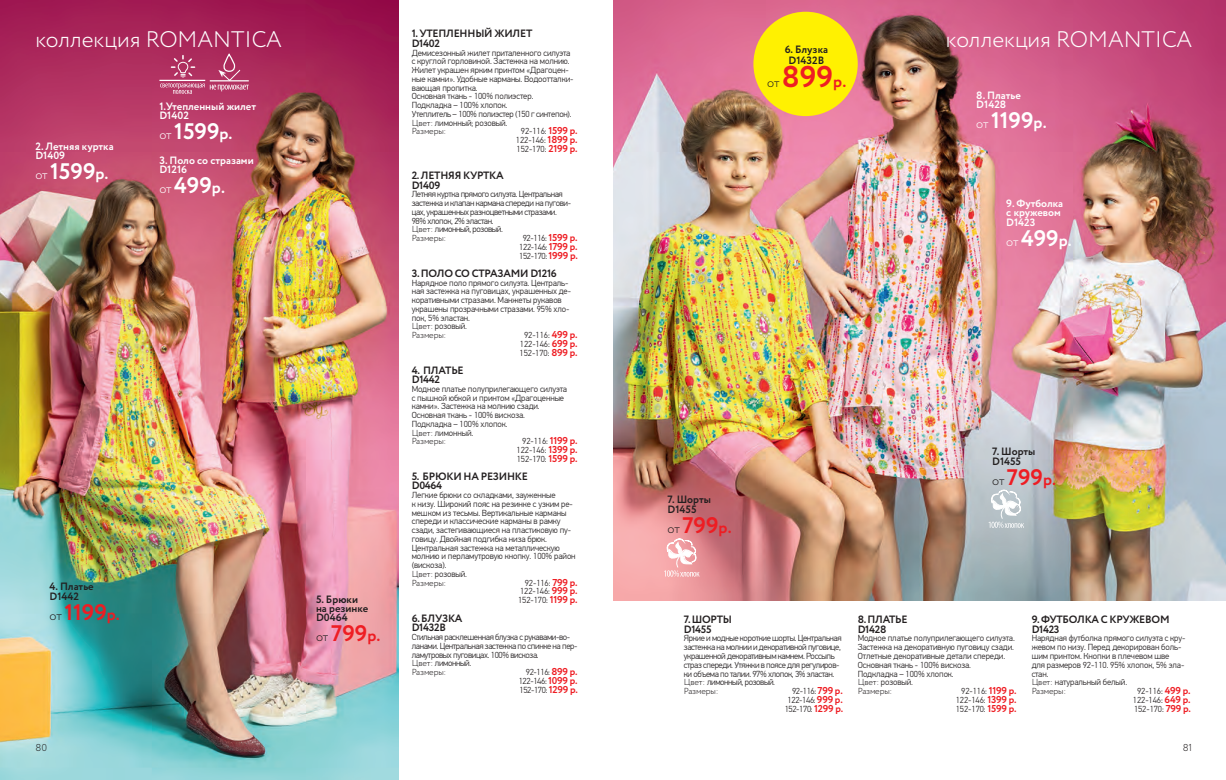
<style>
.page{position:relative;width:1226px;height:780px;background:#fff}
.page>*{position:absolute;margin:0;border:0;box-sizing:border-box;transform-origin:0 0}
.t1{font:700 30px "Circe";color:#ee1d23}
.t2{font:700 22.5px "Circe";color:#fff}
.t3{font:300 22.5px "Circe";color:#fff}
.t4{font:700 22.5px "Circe";color:#ee1d23}
.t5{font:300 12.5px "Circe";color:#231f20}
.t6{font:700 10.62px/9.4px "Circe";letter-spacing:-.02em;color:#231f20}
.t7{font:700 10.62px/9.4px "Circe";color:#fff}
.t8{font:700 10.62px/9.4px "Circe";color:#231f20}
.t9{font:300 10px "Circe";color:#231f20}
.t10{font:300 8.75px/8.8px "PF Din Text Pro";letter-spacing:-.01em;color:#231f20}
.t11{font:300 8.75px/8.8px "PF Din Text Pro";letter-spacing:-.04em;color:#231f20}
.t12{font:300 8.75px "Circe";letter-spacing:-.02em;color:#231f20}
.s1{font-weight:300;font-size:12.5px}
.s2{font-size:16.25px}
.s3{font-weight:300;font-size:12.5px;color:#231f20}
.s4{font-family:"Circe"}
.s5{font-family:"Circe";font-weight:700;font-size:10px;color:#ee1d23}
</style>
<div class="page">
<img style="left:0;top:0;width:399px;height:780px">
<hr style="left:159px;top:80px;width:46px;height:1px;background:#fff">
<svg style="left:160px;top:53px;width:89px;height:41px;background:#ba4b74"></svg>
<img style="left:614px;top:0;width:612px;height:600px">
<svg style="left:664px;top:536px;width:36px;height:40px"></svg>
<svg style="left:989px;top:488px;width:35px;height:40px"></svg>
<div style="left:753px;top:12px;width:105px;height:104px;background:#fff101;border-radius:50%"></div>
<h2 class="t3" style="left:35px;top:24px;width:248px">коллекция ROMANTICA</h2>
<p class="t7" style="left:35px;top:142px;width:80px">2. Летняя куртка<br>D1409</p>
<h2 class="t2" style="left:35px;top:157px;width:75px"><span class="s1">от</span> 1599<span class="s2">р.</span></h2>
<p class="t7" style="left:159px;top:102px;width:98px">1.Утепленный жилет<br>D1402</p>
<h2 class="t2" style="left:159px;top:116px;width:75px"><span class="s1">от</span> 1599<span class="s2">р.</span></h2>
<p class="t7" style="left:159px;top:156px;width:96px">3. Поло со стразами<br>D1216</p>
<h2 class="t2" style="left:159px;top:170px;width:67px"><span class="s1">от</span> 499<span class="s2">р.</span></h2>
<p class="t8" style="left:50px;top:582px;width:46px">4. Платье<br>D1442</p>
<h2 class="t4" style="left:50px;top:597px;width:72px"><span class="s3">от</span> 1199<span class="s2">р.</span></h2>
<p class="t8" style="left:316px;top:594px;width:54px">5. Брюки на резинке<br>D0464</p>
<h2 class="t4" style="left:316px;top:618px;width:66px"><span class="s3">от</span> 799<span class="s2">р.</span></h2>
<p class="t6" style="left:412px;top:30px;width:122px">1. УТЕПЛЕННЫЙ ЖИЛЕТ<br>D1402</p>
<p class="t10" style="left:412px;top:48px;width:163px">Демисезонный жилет приталенного силуэта с круглой горловиной. Застежка на молнию.<br>Жилет украшен ярким принтом «Драгоцен&shy;ные камни». Удобные карманы. Водоотталки&shy;вающая пропитка.<br>Основная ткань - 100% полиэстер.<br>Подкладка – 100% хлопок.<br>Утеплитель – 100% полиэстер (150 г синтепон).<br><span class="s4">Цвет:</span> лимонный; розовый.</p>
<p class="t12" style="left:412px;top:126px;width:36px">Размеры:</p>
<p class="t10" style="left:516px;top:127px;width:63px;text-align:center">92-116: <span class="s5">1599 р.<br></span>122-146: <span class="s5">1899 р.<br></span>152-170: <span class="s5">2199 р.</span></p>
<p class="t6" style="left:412px;top:171px;width:94px">2. ЛЕТНЯЯ КУРТКА<br>D1409</p>
<p class="t11" style="left:412px;top:190px;width:161px">Летняя куртка прямого силуэта. Центральная застежка и клапан кармана спереди на пугови&shy;цах, украшенных разноцветными стразами.<br>98% хлопок, 2% эластан.<br><span class="s4">Цвет:</span> лимонный, розовый.</p>
<p class="t12" style="left:412px;top:232px;width:36px">Размеры:</p>
<p class="t11" style="left:519px;top:234px;width:60px;text-align:center">92-116: <span class="s5">1599 р.<br></span>122-146: <span class="s5">1799 р.<br></span>152-170: <span class="s5">1999 р.</span></p>
<p class="t6" style="left:412px;top:269px;width:147px">3. ПОЛО СО СТРАЗАМИ D1216</p>
<p class="t10" style="left:412px;top:278px;width:161px">Нарядное поло прямого силуэта. Централь&shy;ная застежка на пуговицах, украшенных де&shy;коративными стразами. Манжеты рукавов украшены прозрачными стразами. 95% хло&shy;пок, 5% эластан.<br><span class="s4">Цвет:</span> розовый.</p>
<p class="t12" style="left:412px;top:329px;width:36px">Размеры:</p>
<p class="t10" style="left:520px;top:331px;width:59px;text-align:center">92-116: <span class="s5">499 р.<br></span>122-146: <span class="s5">699 р.<br></span>152-170: <span class="s5">899 р.</span></p>
<p class="t6" style="left:412px;top:366px;width:53px">4. ПЛАТЬЕ<br>D1442</p>
<p class="t10" style="left:412px;top:384px;width:157px">Модное платье полуприлегающего силуэта с пышной юбкой и принтом «Драгоценные камни». Застежка на молнию сзади.<br>Основная ткань - 100% вискоза.<br>Подкладка – 100% хлопок.<br><span class="s4">Цвет:</span> лимонный.</p>
<p class="t12" style="left:412px;top:435px;width:36px">Размеры:</p>
<p class="t10" style="left:517px;top:437px;width:62px;text-align:justify;text-indent:6px">92-116: <span class="s5">1199 р.<br></span>122-146: <span class="s5">1399 р.<br></span>152-170: <span class="s5">1599 р.</span></p>
<p class="t6" style="left:412px;top:472px;width:118px">5. БРЮКИ НА РЕЗИНКЕ<br>D0464</p>
<p class="t10" style="left:412px;top:491px;width:165px">Легкие брюки со складками, зауженные<br>к низу. Широкий пояс на резинке с узким ре&shy;мешком из тесьмы. Вертикальные карманы спереди и классические карманы в рамку сзади, застегивающиеся на пластиковую пу&shy;говицу. Двойная подгибка низа брюк.<br>Центральная застежка на металлическую молнию и перламутровую кнопку. 100% район (вискоза).<br><span class="s4">Цвет:</span> розовый.</p>
<p class="t12" style="left:412px;top:577px;width:36px">Размеры:</p>
<p class="t10" style="left:518px;top:578px;width:61px;text-align:justify;text-indent:7px">92-116: <span class="s5">799 р.<br></span>122-146: <span class="s5">999 р.<br></span>152-170: <span class="s5">1199 р.</span></p>
<p class="t6" style="left:412px;top:614px;width:52px">6. БЛУЗКА<br>D1432В</p>
<p class="t11" style="left:412px;top:633px;width:167px">Стильная расклешенная блузка с рукавами-во&shy;ланами. Центральная застежка по спинке на пер&shy;ламутровых пуговицах. 100% вискоза.<br><span class="s4">Цвет:</span> лимонный.</p>
<p class="t12" style="left:412px;top:666px;width:36px">Размеры:</p>
<p class="t10" style="left:519px;top:668px;width:61px;text-align:justify;text-indent:7px">92-116: <span class="s5">899 р.<br></span>122-146: <span class="s5">1099 р.<br></span>152-170: <span class="s5">1299 р.</span></p>
<p class="t8" style="left:785px;top:44px;width:45px;line-height:10.6px;text-align:center">6. Блузка<br>D1432B</p>
<h1 class="t1" style="left:782px;top:57px;width:66px">899<span class="s2">р.</span></h1>
<h3 class="t5" style="left:767px;top:75px;width:14px">от</h3>
<h2 class="t3" style="left:946px;top:24px;width:248px">коллекция ROMANTICA</h2>
<p class="t7" style="left:976px;top:91px;width:46px">8. Платье<br>D1428</p>
<h2 class="t2" style="left:976px;top:105px;width:72px"><span class="s1">от</span> 1199<span class="s2">р.</span></h2>
<p class="t7" style="left:1006px;top:199px;width:58px">9. Футболка с кружевом<br>D1423</p>
<h2 class="t2" style="left:1006px;top:223px;width:67px"><span class="s1">от</span> 499<span class="s2">р.</span></h2>
<p class="t8" style="left:668px;top:495px;width:45px">7. Шорты<br>D1455</p>
<h2 class="t4" style="left:668px;top:510px;width:65px"><span class="s3">от</span> 799<span class="s2">р.</span></h2>
<p class="t8" style="left:992px;top:447px;width:45px">7. Шорты<br>D1455</p>
<h2 class="t4" style="left:992px;top:462px;width:65px"><span class="s3">от</span> 799<span class="s2">р.</span></h2>
<p class="t6" style="left:684px;top:615px;width:50px">7. ШОРТЫ<br>D1455</p>
<p class="t11" style="left:684px;top:634px;width:159px">Яркие и модные короткие шорты. Центральная застежка на молнии и декоративной пуговице, украшенной декоративным камнем. Россыпь страз спереди. Утяжки в поясе для регулиров&shy;ки объема по талии. 97% хлопок, 3% эластан.<br><span class="s4">Цвет:</span> лимонный, розовый.</p>
<p class="t12" style="left:684px;top:685px;width:36px">Размеры:</p>
<p class="t11" style="left:785px;top:686px;width:60px;text-align:right">92-116: <span class="s5">799 р.<br></span>122-146: <span class="s5">999 р.<br></span>152-170: <span class="s5">1299 р.</span></p>
<p class="t6" style="left:858px;top:615px;width:51px">8. ПЛАТЬЕ<br>D1428</p>
<p class="t10" style="left:858px;top:634px;width:159px">Модное платье полуприлегающего силуэта.<br>Застежка на декоративную пуговицу сзади.<br>Отлетные декоративные детали спереди.<br>Основная ткань - 100% вискоза.<br>Подкладка – 100% хлопок.<br><span class="s4">Цвет:</span> розовый.</p>
<p class="t12" style="left:858px;top:685px;width:36px">Размеры:</p>
<p class="t10" style="left:956px;top:686px;width:62px;text-align:justify;text-indent:6px">92-116: <span class="s5">1199 р.<br></span>122-146: <span class="s5">1399 р.<br></span>152-170: <span class="s5">1599 р.</span></p>
<p class="t6" style="left:1032px;top:615px;width:139px">9. ФУТБОЛКА С КРУЖЕВОМ<br>D1423</p>
<p class="t10" style="left:1032px;top:634px;width:155px">Нарядная футболка прямого силуэта с кру&shy;жевом по низу. Перед декорирован боль&shy;шим принтом. Кнопки в плечевом шве<br>для размеров 92-110. 95% хлопок, 5% эла&shy;стан.<br><span class="s4">Цвет:</span> натуральный белый.</p>
<p class="t12" style="left:1032px;top:685px;width:36px">Размеры:</p>
<p class="t10" style="left:1133px;top:686px;width:60px;text-align:center">92-116: <span class="s5">499 р.<br></span>122-146: <span class="s5">649 р.<br></span>152-170: <span class="s5">799 р.</span></p>
<p class="t9" style="left:35px;top:740px;width:13px">80</p>
<p class="t9" style="left:1183px;top:740px;width:11px">81</p>
</div>
